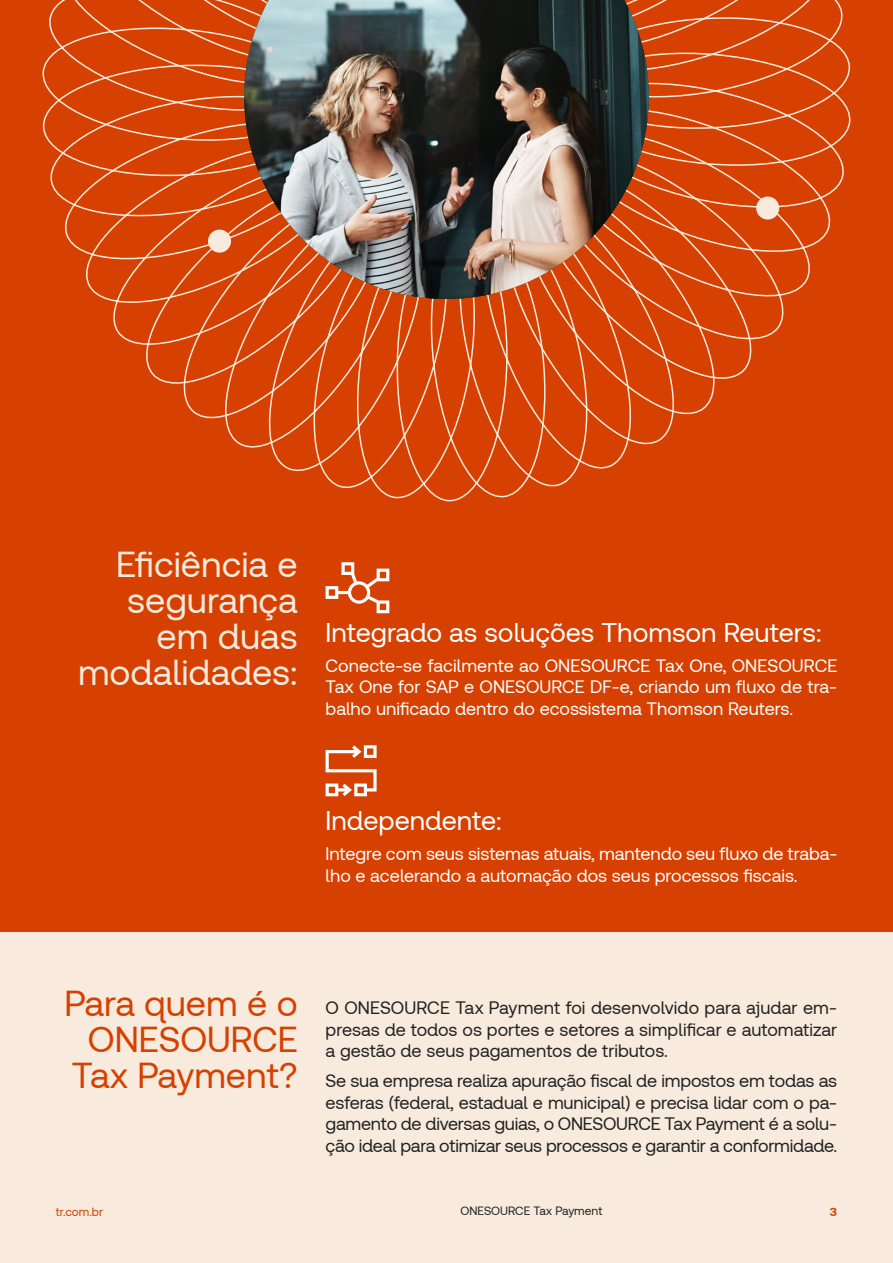
<style>
.page{position:relative;width:893px;height:1263px;background:#fff}
.page>*{position:absolute;margin:0;border:0;box-sizing:border-box;transform-origin:0 0}
.t1{font:36px/36px "Clario";color:#f8eadd;text-align:right}
.t2{font:36px/36px "Clario";color:#d64000;text-align:right}
.t3{font:27px "Clario";color:#fff}
.t4{font:18px/21.6px "Clario";letter-spacing:-.015em;color:#212223;text-align:justify}
.t5{font:18px/21.6px "Clario";letter-spacing:-.005em;color:#fff;text-align:justify}
.t6{font:12px "Clario";color:#212223}
.t7{font:12px "Clario";color:#d64000}
.t8{font:700 12px "Clario";color:#d64000}
</style>
<div class="page">
<div style="left:0;top:932px;width:893px;height:331px;background:#f8eadd"></div>
<div style="left:0;top:0;width:893px;height:932px;background:#d64000"></div>
<svg style="left:42px;top:0;width:809px;height:502px"></svg>
<div style="left:208px;top:230px;width:23px;height:23px;background:#f8eadd;border-radius:50%"></div>
<div style="left:756px;top:197px;width:23px;height:23px;background:#f8eadd;border-radius:50%"></div>
<img style="left:244px;top:0;width:405px;height:299px">
<svg style="left:326px;top:745px;width:51px;height:51px"></svg>
<svg style="left:326px;top:562px;width:63px;height:51px"></svg>
<h1 class="t1" style="left:78px;top:545px;width:221px">Eficiência e segurança em duas modalidades:</h1>
<h2 class="t3" style="left:326px;top:615px;width:497px">Integrado as soluções Thomson Reuters:</h2>
<p class="t5" style="left:326px;top:654px;width:513px">Conecte-se facilmente ao ONESOURCE Tax One, ONESOURCE Tax One for SAP e ONESOURCE DF-e, criando um fluxo de tra&shy;balho unificado dentro do ecossistema Thomson Reuters.</p>
<h2 class="t3" style="left:326px;top:804px;width:178px">Independente:</h2>
<p class="t5" style="left:326px;top:843px;width:513px">Integre com seus sistemas atuais, mantendo seu fluxo de traba&shy;lho e acelerando a automação dos seus processos fiscais.</p>
<h1 class="t2" style="left:64px;top:984px;width:235px">Para quem é o<br>ONESOURCE<br>Tax Payment?</h1>
<p class="t4" style="left:326px;top:996px;width:513px">O ONESOURCE Tax Payment foi desenvolvido para ajudar em&shy;presas de todos os portes e setores a simplificar e automatizar a gestão de seus pagamentos de tributos.</p>
<p class="t4" style="left:326px;top:1069px;width:513px">Se sua empresa realiza apuração fiscal de impostos em todas as esferas (federal, estadual e municipal) e precisa lidar com o pa&shy;gamento de diversas guias, o ONESOURCE Tax Payment é a solu&shy;ção ideal para otimizar seus processos e garantir a conformidade.</p>
<p class="t7" style="left:56px;top:1204px;width:49px">tr.com.br</p>
<p class="t6" style="left:460px;top:1203px;width:144px">ONESOURCE Tax Payment</p>
<p class="t8" style="left:830px;top:1204px;width:9px">3</p>
</div>
